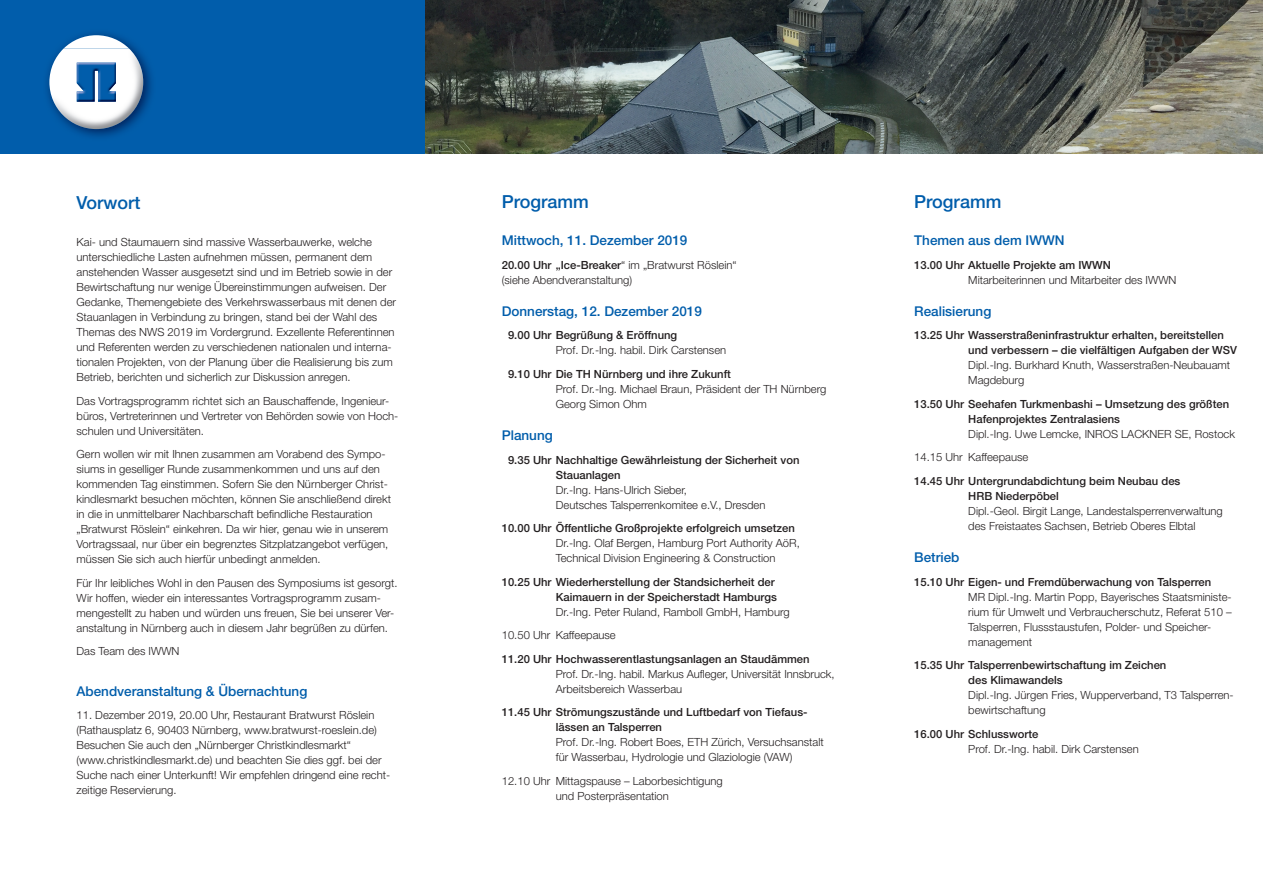
<style>
.page{position:relative;width:1263px;height:893px;background:#fff}
.page>*{position:absolute;margin:0;border:0;box-sizing:border-box;transform-origin:0 0}
.t1{font:500 18px "Helvetica Neue LT";color:#015dab}
.t2{font:500 13.5px "Helvetica Neue LT";color:#015dab}
.t3{font:300 11.25px/15px "Helvetica Neue LT";color:#231f20}
.t4{font:500 11.25px/15px "Helvetica Neue LT";color:#231f20}
.s1{font-weight:500}
</style>
<div class="page">
<div style="left:0;top:0;width:1263px;height:153px;background:#015dab"></div>
<img style="left:47px;top:33px;width:105px;height:104px">
<img style="left:64px;top:35px;width:65px;height:14px">
<img style="left:49px;top:49px;width:94px;height:80px">
<img style="left:77px;top:63px;width:39px;height:39px">
<img style="left:425px;top:0;width:838px;height:153px">
<h1 class="t1" style="left:77px;top:191px;width:66px">Vorwort</h1>
<p class="t3" style="left:77px;top:234px;width:321px">Kai- und Staumauern sind massive Wasserbauwerke, welche unterschiedliche Lasten aufnehmen müssen, permanent dem anstehenden Wasser ausgesetzt sind und im Betrieb sowie in der Bewirtschaftung nur wenige Übereinstimmungen aufweisen. Der Gedanke, Themengebiete des Verkehrswasserbaus mit denen der Stauanlagen in Verbindung zu bringen, stand bei der Wahl des Themas des NWS 2019 im Vordergrund. Exzellente Referentinnen und Referenten werden zu verschiedenen nationalen und interna&shy;tionalen Projekten, von der Planung über die Realisierung bis zum Betrieb, berichten und sicherlich zur Diskussion anregen.</p>
<p class="t3" style="left:77px;top:393px;width:323px">Das Vortragsprogramm richtet sich an Bauschaffende, Ingenieur&shy;büros, Vertreterinnen und Vertreter von Behörden sowie von Hoch&shy;schulen und Universitäten.</p>
<p class="t3" style="left:77px;top:446px;width:316px">Gern wollen wir mit Ihnen zusammen am Vorabend des Sympo&shy;siums in geselliger Runde zusammenkommen und uns auf den kommenden Tag einstimmen. Sofern Sie den Nürnberger Christ&shy;kindlesmarkt besuchen möchten, können Sie anschließend direkt in die in unmittelbarer Nachbarschaft befindliche Restauration „Bratwurst Röslein“ einkehren. Da wir hier, genau wie in unserem Vortragssaal, nur über ein begrenztes Sitzplatzangebot verfügen, müssen Sie sich auch hierfür unbedingt anmelden.</p>
<p class="t3" style="left:77px;top:575px;width:323px">Für Ihr leibliches Wohl in den Pausen des Symposiums ist gesorgt.<br>Wir hoffen, wieder ein interessantes Vortragsprogramm zusam&shy;mengestellt zu haben und würden uns freuen, Sie bei unserer Ver&shy;anstaltung in Nürnberg auch in diesem Jahr begrüßen zu dürfen.</p>
<p class="t3" style="left:77px;top:643px;width:104px">Das Team des IWWN</p>
<p class="t2" style="left:77px;top:683px;width:232px">Abendveranstaltung &amp; Übernachtung</p>
<p class="t3" style="left:77px;top:707px;width:315px">11. Dezember 2019, 20.00 Uhr, Restaurant Bratwurst Röslein (Rathausplatz 6, 90403 Nürnberg, www.bratwurst-roeslein.de)<br>Besuchen Sie auch den „Nürnberger Christkindlesmarkt“ (www.christkindlesmarkt.de) und beachten Sie dies ggf. bei der Suche nach einer Unterkunft! Wir empfehlen dringend eine recht&shy;zeitige Reservierung.</p>
<h1 class="t1" style="left:502px;top:191px;width:89px">Programm</h1>
<p class="t2" style="left:502px;top:233px;width:187px">Mittwoch, 11. Dezember 2019</p>
<p class="t3" style="left:502px;top:257px;width:236px"><span class="s1">20.00 Uhr „Ice-Breaker</span>“ im „Bratwurst Röslein“ (siehe Abendveranstaltung)</p>
<p class="t2" style="left:502px;top:303px;width:202px">Donnerstag, 12. Dezember 2019</p>
<p class="t4" style="left:508px;top:328px;width:171px">9.00 Uhr Begrüßung &amp; Eröffnung</p>
<p class="t3" style="left:556px;top:343px;width:172px">Prof. Dr.-Ing. habil. Dirk Carstensen</p>
<p class="t4" style="left:508px;top:366px;width:224px">9.10 Uhr Die TH Nürnberg und ihre Zukunft</p>
<p class="t3" style="left:556px;top:381px;width:272px">Prof. Dr.-Ing. Michael Braun, Präsident der TH Nürnberg<br>Georg Simon Ohm</p>
<p class="t2" style="left:502px;top:427px;width:53px">Planung</p>
<p class="t4" style="left:556px;top:452px;width:245px;text-indent:-48px">9.35 Uhr Nachhaltige Gewährleistung der Sicherheit von<br>Stauanlagen</p>
<p class="t3" style="left:556px;top:482px;width:211px">Dr.-Ing. Hans-Ulrich Sieber,<br>Deutsches Talsperrenkomitee e.V., Dresden</p>
<p class="t4" style="left:502px;top:520px;width:295px">10.00 Uhr Öffentliche Großprojekte erfolgreich umsetzen</p>
<p class="t3" style="left:556px;top:535px;width:246px">Dr.-Ing. Olaf Bergen, Hamburg Port Authority AöR,<br>Technical Division Engineering &amp; Construction</p>
<p class="t4" style="left:502px;top:574px;width:277px;text-align:right">10.25 Uhr Wiederherstellung der Standsicherheit der<br>Kaimauern in der Speicherstadt Hamburgs</p>
<p class="t3" style="left:502px;top:599px;width:290px;line-height:23.5px;text-indent:54px">Dr.-Ing. Peter Ruland, Ramboll GmbH, Hamburg<br>10.50 Uhr Kaffeepause</p>
<p class="t4" style="left:502px;top:651px;width:309px">11.20 Uhr Hochwasserentlastungsanlagen an Staudämmen</p>
<p class="t3" style="left:556px;top:666px;width:280px">Prof. Dr.-Ing. habil. Markus Aufleger, Universität Innsbruck,<br>Arbeitsbereich Wasserbau</p>
<p class="t4" style="left:556px;top:704px;width:253px;text-indent:-54px">11.45 Uhr Strömungszustände und Luftbedarf von Tiefaus&shy;lässen an Talsperren</p>
<p class="t3" style="left:556px;top:734px;width:270px">Prof. Dr.-Ing. Robert Boes, ETH Zürich, Versuchsanstalt für Wasserbau, Hydrologie und Glaziologie (VAW)</p>
<p class="t3" style="left:502px;top:773px;width:222px;text-align:center">12.10 Uhr Mittagspause – Laborbesichtigung und Posterpräsentation</p>
<h1 class="t1" style="left:914px;top:191px;width:89px">Programm</h1>
<p class="t2" style="left:914px;top:233px;width:152px">Themen aus dem IWWN</p>
<p class="t4" style="left:914px;top:257px;width:198px">13.00 Uhr Aktuelle Projekte am IWWN</p>
<p class="t3" style="left:968px;top:272px;width:210px">Mitarbeiterinnen und Mitarbeiter des IWWN</p>
<p class="t2" style="left:914px;top:303px;width:79px">Realisierung</p>
<p class="t4" style="left:968px;top:328px;width:270px;text-indent:-54px">13.25 Uhr Wasserstraßeninfrastruktur erhalten, bereitstellen und verbessern – die vielfältigen Aufgaben der WSV</p>
<p class="t3" style="left:968px;top:358px;width:263px">Dipl.-Ing. Burkhard Knuth, Wasserstraßen-Neubauamt<br>Magdeburg</p>
<p class="t4" style="left:968px;top:396px;width:262px;text-indent:-54px">13.50 Uhr Seehafen Turkmenbashi – Umsetzung des größten<br>Hafenprojektes Zentralasiens</p>
<p class="t3" style="left:914px;top:422px;width:322px;line-height:23.5px;text-indent:54px">Dipl.-Ing. Uwe Lemcke, INROS LACKNER SE, Rostock<br>14.15 Uhr Kaffeepause</p>
<p class="t4" style="left:968px;top:473px;width:214px;text-indent:-54px">14.45 Uhr Untergrundabdichtung beim Neubau des<br>HRB Niederpöbel</p>
<p class="t3" style="left:968px;top:503px;width:256px">Dipl.-Geol. Birgit Lange, Landestalsperrenverwaltung des Freistaates Sachsen, Betrieb Oberes Elbtal</p>
<p class="t2" style="left:914px;top:549px;width:47px">Betrieb</p>
<p class="t4" style="left:914px;top:574px;width:298px">15.10 Uhr Eigen- und Fremdüberwachung von Talsperren</p>
<p class="t3" style="left:968px;top:589px;width:265px">MR Dipl.-Ing. Martin Popp, Bayerisches Staatsministe&shy;rium für Umwelt und Verbraucherschutz, Referat 510 – Talsperren, Flussstaustufen, Polder- und Speicher&shy;management</p>
<p class="t4" style="left:968px;top:657px;width:200px;text-indent:-54px">15.35 Uhr Talsperrenbewirtschaftung im Zeichen des Klimawandels</p>
<p class="t3" style="left:968px;top:687px;width:267px">Dipl.-Ing. Jürgen Fries, Wupperverband, T3 Talsperren&shy;bewirtschaftung</p>
<p class="t4" style="left:914px;top:726px;width:126px">16.00 Uhr Schlussworte</p>
<p class="t3" style="left:968px;top:741px;width:172px">Prof. Dr.-Ing. habil. Dirk Carstensen</p>
</div>
